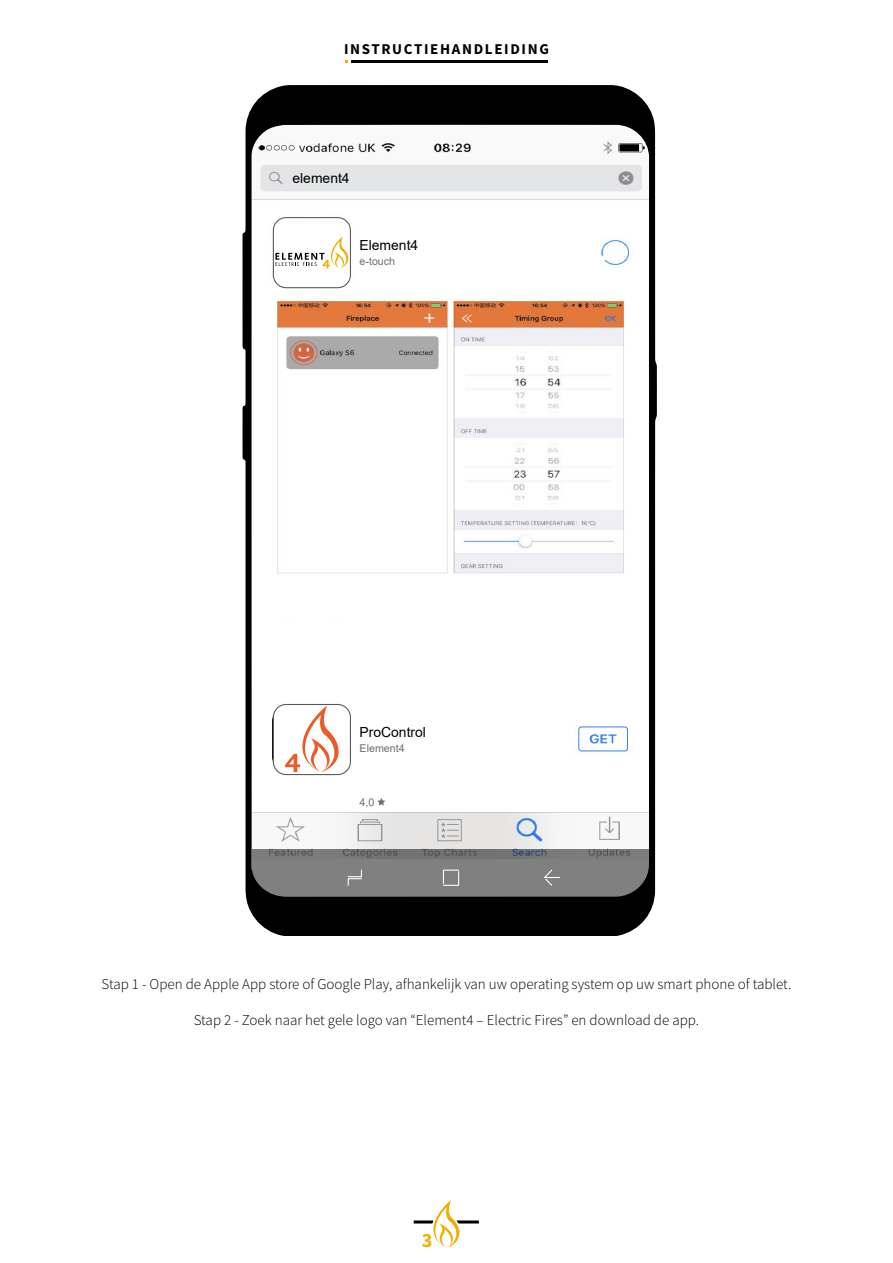
<style>
.page{position:relative;width:893px;height:1263px;background:#fff}
.page>*{position:absolute;margin:0;border:0;box-sizing:border-box;transform-origin:0 0}
.Number__Page{font:700 20.25px "Source Sans Pro";color:#f1b005}
.t1{font:300 15px "Source Sans Pro";color:#000}
.t2{font:700 15px "Source Sans Pro";letter-spacing:.11em;color:#000}
.t3{font:13.95px "Arial";color:#000}
.t4{font:10.65px "Arial";color:#6e6e6e}
</style>
<div class="page">
<hr style="left:351px;top:60px;width:197px;height:3px;background:#000">
<svg style="left:414px;top:1200px;width:65px;height:48px"></svg>
<svg style="left:243px;top:85px;width:414px;height:850px"></svg>
<svg style="left:252px;top:849px;width:399px;height:48px;background:#777878"></svg>
<svg style="left:347px;top:869px;width:15px;height:17px"></svg>
<svg style="left:542px;top:869px;width:19px;height:18px"></svg>
<div style="left:273px;top:218px;width:77px;height:70px;background:#fff;border-radius:13px"></div>
<div style="left:273px;top:217px;width:78px;height:71px;border:1px solid #575756;border-radius:13px"></div>
<div style="left:273px;top:704px;width:77px;height:70px;background:#fff;border-radius:13px"></div>
<div style="left:273px;top:704px;width:78px;height:71px;border:1px solid #575756;border-radius:13px"></div>
<svg style="left:275px;top:237px;width:73px;height:31px"></svg>
<svg style="left:283px;top:704px;width:58px;height:68px"></svg>
<svg style="left:442px;top:869px;width:18px;height:17px"></svg>
<p class="t2" style="left:344px;top:39px;width:206px">INSTRUCTIEHANDLEIDING</p>
<p class="t3" style="left:292px;top:169px;width:59px">element4</p>
<p class="t3" style="left:360px;top:235px;width:60px">Element4</p>
<p class="t4" style="left:360px;top:253px;width:37px">e-touch</p>
<p class="t3" style="left:360px;top:722px;width:68px">ProControl</p>
<p class="t4" style="left:360px;top:741px;width:47px">Element4</p>
<p class="t4" style="left:360px;top:794px;width:16px">4,0</p>
<p class="t1" style="left:102px;top:974px;width:691px">Stap 1 - Open de Apple App store of Google Play, afhankelijk van uw operating system op uw smart phone of tablet.</p>
<p class="t1" style="left:194px;top:1010px;width:507px">Stap 2 - Zoek naar het gele logo van “Element4 – Electric Fires” en download de app.</p>
<p class="Number__Page" style="left:422px;top:1227px;width:12px">3</p>
</div>
